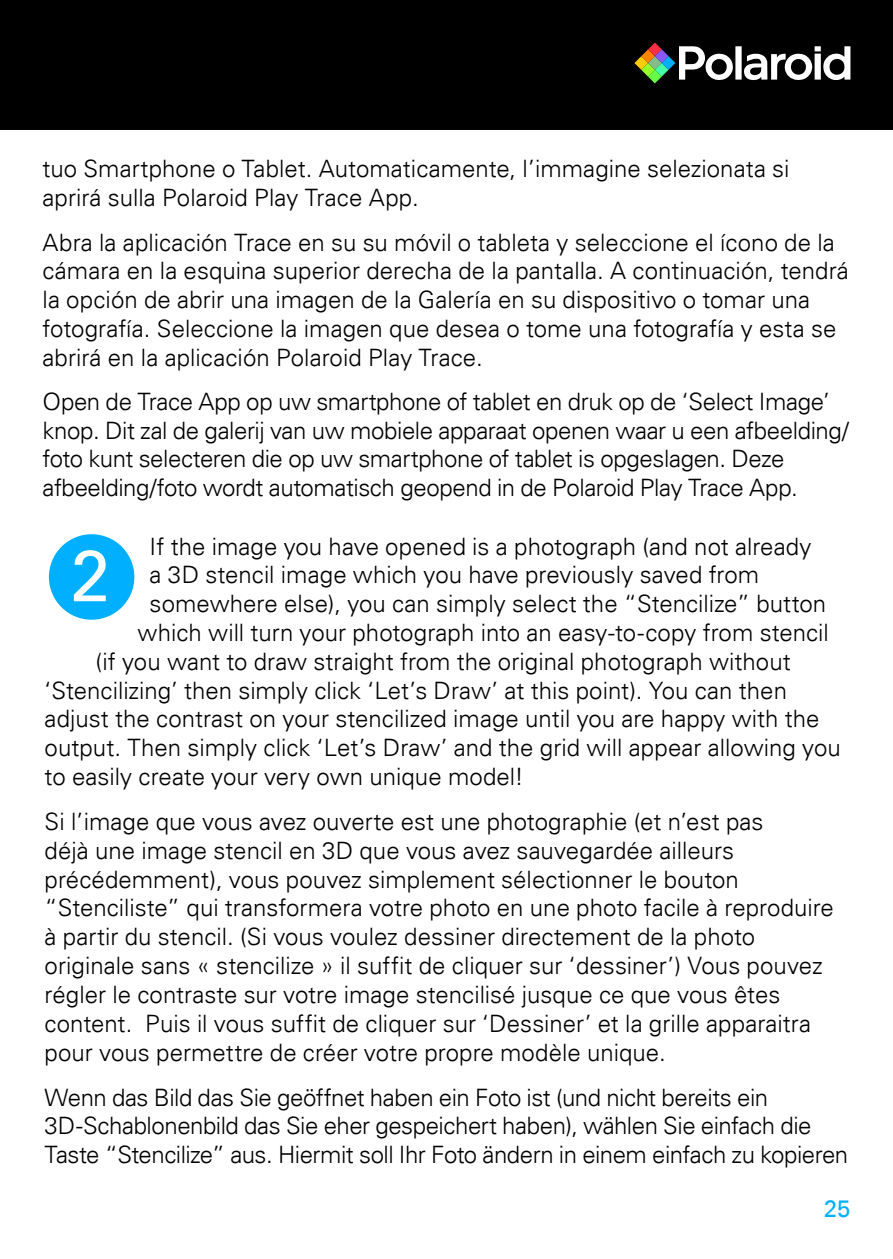
<style>
.page{position:relative;width:893px;height:1259px;background:#fff}
.page>*{position:absolute;margin:0;border:0;box-sizing:border-box;transform-origin:0 0}
.t1{font:72.3px "Univers";color:#fff}
.t2{font:300 24px/28.8px "Univers";color:#000}
.t3{font:300 24px/28.8px "Univers";letter-spacing:-.02em;color:#000}
.t4{font:24px "Univers";color:#00b0ff}
</style>
<div class="page">
<div style="left:0;top:0;width:893px;height:129px;background:#000"></div>
<div style="left:49px;top:534px;width:85px;height:86px;background:#00b0ff;border-radius:50%"></div>
<svg style="left:634px;top:43px;width:216px;height:40px"></svg>
<p class="t2" style="left:43px;top:154px;width:748px">tuo Smartphone o Tablet. Automaticamente, l’immagine selezionata si aprirá sulla Polaroid Play Trace App.</p>
<p class="t2" style="left:43px;top:228px;width:808px">Abra la aplicación Trace en su su móvil o tableta y seleccione el ícono de la cámara en la esquina superior derecha de la pantalla. A continuación, tendrá la opción de abrir una imagen de la Galería en su dispositivo o tomar una fotografía. Seleccione la imagen que desea o tome una fotografía y esta se abrirá en la aplicación Polaroid Play Trace.</p>
<p class="t2" style="left:43px;top:387px;width:808px">Open de Trace App op uw smartphone of tablet en druk op de ‘Select Image’ knop. Dit zal de galerij van uw mobiele apparaat openen waar u een afbeelding/ foto kunt selecteren die op uw smartphone of tablet is opgeslagen. Deze afbeelding/foto wordt automatisch geopend in de Polaroid Play Trace App.</p>
<p class="t2" style="left:150px;top:531px;width:663px">If the image you have opened is a photograph (and not already</p>
<p class="t2" style="left:150px;top:560px;width:611px">a 3D stencil image which you have previously saved from</p>
<p class="t2" style="left:150px;top:589px;width:678px">somewhere else), you can simply select the “Stencilize” button</p>
<p class="t2" style="left:138px;top:618px;width:693px">which will turn your photograph into an easy-to-copy from stencil</p>
<p class="t2" style="left:96px;top:647px;width:697px">(if you want to draw straight from the original photograph without</p>
<p class="t2" style="left:45px;top:675px;width:744px">‘Stencilizing’ then simply click ‘Let’s Draw’ at this point). You can then</p>
<p class="t2" style="left:45px;top:704px;width:776px">adjust the contrast on your stencilized image until you are happy with the</p>
<p class="t2" style="left:45px;top:733px;width:798px">output. Then simply click ‘Let’s Draw’ and the grid will appear allowing you</p>
<p class="t2" style="left:45px;top:762px;width:481px">to easily create your very own unique model!</p>
<p class="t2" style="left:45px;top:807px;width:791px">Si l’image que vous avez ouverte est une photographie (et n’est pas<br>déjà une image stencil en 3D que vous avez sauvegardée ailleurs précédemment), vous pouvez simplement sélectionner le bouton “Stenciliste” qui transformera votre photo en une photo facile à reproduire à partir du stencil. (Si vous voulez dessiner directement de la photo originale sans « stencilize » il suffit de cliquer sur ‘dessiner’) Vous pouvez régler le contraste sur votre image stencilisé jusque ce que vous êtes content. Puis il vous suffit de cliquer sur ‘Dessiner’ et la grille apparaitra pour vous permettre de créer votre propre modèle unique.</p>
<p class="t3" style="left:45px;top:1082px;width:805px">Wenn das Bild das Sie geöffnet haben ein Foto ist (und nicht bereits ein<br>3D-Schablonenbild das Sie eher gespeichert haben), wählen Sie einfach die<br>Taste “Stencilize” aus. Hiermit soll Ihr Foto ändern in einem einfach zu kopieren</p>
<h1 class="t1" style="left:70px;top:534px;width:42px">2</h1>
<p class="t4" style="left:824px;top:1194px;width:28px">25</p>
</div>
